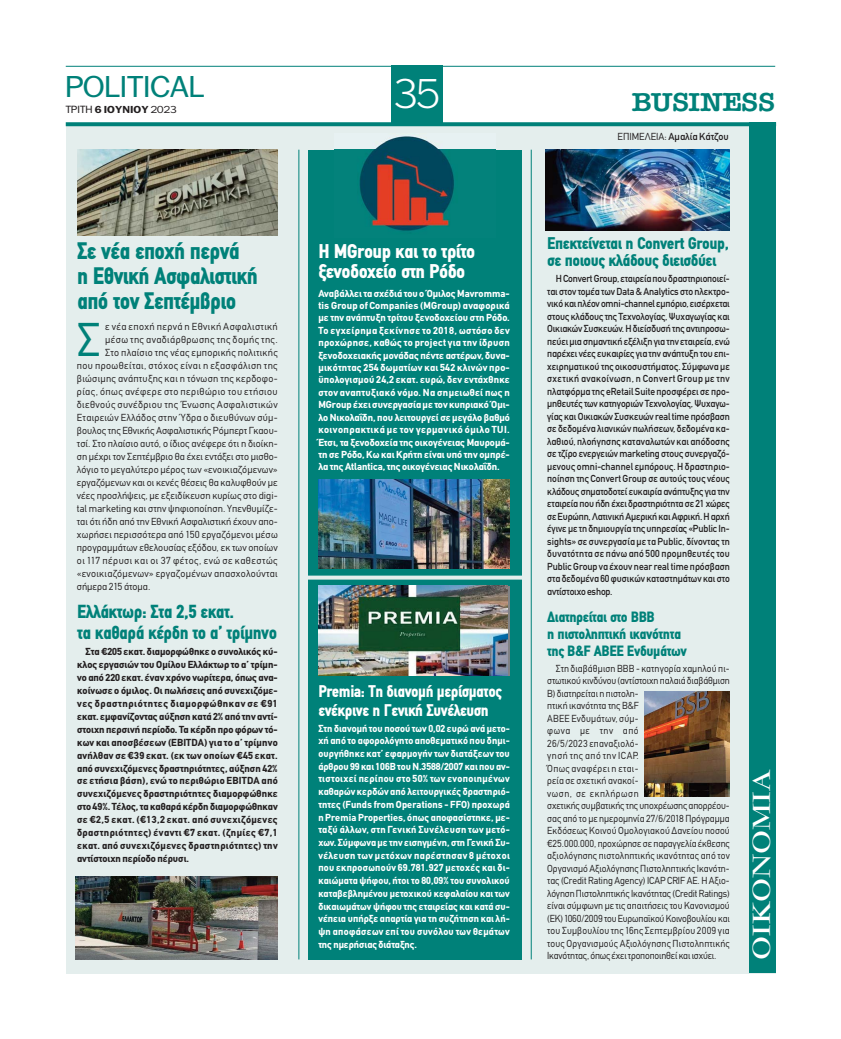
<style>
.page{position:relative;width:841px;height:1039px;background:#fff}
.page>*{position:absolute;margin:0;border:0;box-sizing:border-box;transform-origin:0 0}
.t1{font:46.5px "CF Din";color:#008179}
.t2{font:300 40px "PF Franklin Gothic";color:#fff}
.t3{font:29px "PF Franklin Gothic";color:#008179;scale:1.1 1}
.t4{font:700 27.2px "PF Garamond Classic";color:#fff;scale:1.17 1}
.t5{font:26px "American Type ITC Hel Dm Bd";color:#008179;scale:1.06 1}
.t6{font:900 condensed 24px/25px "PF Din Text";letter-spacing:-.025em;color:#008179}
.t7{font:900 condensed 20px/20px "PF Din Text";letter-spacing:-.025em;color:#fff;scale:1.04 1}
.t8{font:900 condensed 19px/21px "PF Din Text";letter-spacing:-.025em;color:#008179}
.t9{font:900 condensed 17px/17px "PF Din Text";letter-spacing:-.025em;color:#008179}
.t10{font:900 condensed 17px/19px "PF Din Text";letter-spacing:-.025em;color:#fff}
.t11{font:900 condensed 15px/17px "PF Din Text";letter-spacing:-.025em;color:#008179;scale:1.04 1}
.t12{font:700 10px/12.7px "CF Din";color:#fff;text-align:justify}
.t13{font:10px/12.5px "CF Din";letter-spacing:-.005em;color:#231f20;text-align:justify;scale:.95 1}
.t14{font:10px/12.5px "CF Din";letter-spacing:.01em;color:#231f20;scale:.95 1}
.t15{font:700 10px/12.9px "CF Din";letter-spacing:.015em;color:#231f20;text-align:justify}
.t16{font:10px "CF Din";letter-spacing:.01em;color:#231f20}
.t17{font:10px "CF Din";letter-spacing:.04em;color:#231f20}
.t18{font:10px "CF Din";letter-spacing:.035em;color:#231f20}
.t19{font:10px "CF Din";letter-spacing:.03em;color:#231f20}
.t20{font:10px "CF Din";letter-spacing:.05em;color:#231f20}
.t21{font:10px "CF Din";letter-spacing:-.005em;color:#231f20}
.t22{font:700 9.7px "PF Franklin Gothic";letter-spacing:.01em;color:#231f20;scale:1.1 1}
.s1{font-weight:400;font-size:10px}
.s2{font-weight:400}
.s3{font-style:inherit}
</style>
<div class="page">
<div style="left:66px;top:125px;width:708px;height:848px;background:#e4eeed"></div>
<hr style="left:66px;top:66px;width:708px;height:1px;background:#008179">
<svg style="left:66px;top:122px;width:683px;height:4px;background:#0f8880"></svg>
<div style="left:391px;top:66px;width:51px;height:60px;background:#008179"></div>
<div style="left:749px;top:122px;width:26px;height:851px;background:#008179"></div>
<div style="left:308px;top:150px;width:213px;height:809px;background:#008179"></div>
<img style="left:334px;top:135px;width:161px;height:96px">
<hr style="left:530px;top:150px;width:1px;height:809px;background:#008179">
<hr style="left:298px;top:150px;width:1px;height:809px;background:#008179">
<svg style="left:308px;top:575px;width:214px;height:4px"></svg>
<img style="left:545px;top:150px;width:184px;height:80px">
<img style="left:644px;top:691px;width:85px;height:105px">
<img style="left:77px;top:150px;width:200px;height:86px">
<img style="left:75px;top:876px;width:202px;height:83px">
<img style="left:318px;top:480px;width:191px;height:89px">
<img style="left:318px;top:585px;width:189px;height:90px">
<h3 class="t3" style="left:66px;top:70px;width:127px">ΡOLITICAL</h3>
<h2 class="t2" style="left:393px;top:71px;width:48px">35</h2>
<p class="t22" style="left:66px;top:104px;width:102px"><span class="s1">ΤΡΙΤΗ</span> 6 ΙΟΥΝΙΟΥ <span class="s2">2023</span></p>
<h3 class="t5" style="left:631px;top:87px;width:137px">BUSINESS</h3>
<p class="t21" style="left:617px;top:133px;width:113px"><span class="s3">ΕΠΙΜΕΛΕΙΑ:</span> Αμαλία Κάτζου</p>
<h3 class="t6" style="left:77px;top:238px;width:182px">Σε νέα εποχή περνά<br>η Εθνική Ασφαλιστική από τον Σεπτέμβριο</h3>
<h1 class="t1" style="left:77px;top:322px;width:25px">Σ</h1>
<p class="t18" style="left:105px;top:322px;width:174px">ε νέα εποχή περνά η Εθνική Ασφαλιστική</p>
<p class="t17" style="left:105px;top:335px;width:174px">μέσω της αναδιάρθρωσης της δομής της.</p>
<p class="t16" style="left:105px;top:348px;width:174px">Στο πλαίσιο της νέας εμπορικής πολιτικής</p>
<p class="t17" style="left:77px;top:361px;width:202px">που προωθείται, στόχος είναι η εξασφάλιση της</p>
<p class="t19" style="left:77px;top:374px;width:202px">βιώσιμης ανάπτυξης και η τόνωση της κερδοφο-</p>
<p class="t17" style="left:77px;top:387px;width:202px">ρίας, όπως ανέφερε στο περιθώριο του ετήσιου</p>
<p class="t18" style="left:77px;top:400px;width:202px">διεθνούς συνέδριου της Ένωσης Ασφαλιστικών</p>
<p class="t16" style="left:77px;top:413px;width:202px">Εταιρειών Ελλάδος στην Ύδρα ο διευθύνων σύμ-</p>
<p class="t16" style="left:77px;top:426px;width:202px">βουλος της Εθνικής Ασφαλιστικής Ρόμπερτ Γκαου-</p>
<p class="t16" style="left:77px;top:439px;width:202px">τσί. Στο πλαίσιο αυτό, ο ίδιος ανέφερε ότι η διοίκη-</p>
<p class="t16" style="left:77px;top:452px;width:202px">ση μέχρι τον Σεπτέμβριο θα έχει εντάξει στο μισθο-</p>
<p class="t16" style="left:77px;top:465px;width:202px">λόγιο το μεγαλύτερο μέρος των «ενοικιαζόμενων»</p>
<p class="t16" style="left:77px;top:478px;width:202px">εργαζόμενων και οι κενές θέσεις θα καλυφθούν με</p>
<p class="t16" style="left:77px;top:491px;width:202px">νέες προσλήψεις, με εξειδίκευση κυρίως στο digi-</p>
<p class="t16" style="left:77px;top:504px;width:202px">tal marketing και στην ψηφιοποίηση. Υπενθυμίζε-</p>
<p class="t16" style="left:77px;top:517px;width:202px">ται ότι ήδη από την Εθνική Ασφαλιστική έχουν απο-</p>
<p class="t16" style="left:77px;top:530px;width:202px">χωρήσει περισσότερα από 150 εργαζόμενοι μέσω</p>
<p class="t16" style="left:77px;top:543px;width:202px">προγραμμάτων εθελουσίας εξόδου, εκ των οποίων</p>
<p class="t20" style="left:77px;top:556px;width:202px">οι 117 πέρυσι και οι 37 φέτος, ενώ σε καθεστώς</p>
<p class="t16" style="left:77px;top:569px;width:202px">«ενοικιαζόμενων» εργαζομένων απασχολούνται</p>
<p class="t16" style="left:77px;top:582px;width:75px">σήμερα 215 άτομα.</p>
<h3 class="t8" style="left:77px;top:601px;width:201px">Ελλάκτωρ: Στα 2,5 εκατ.<br>τα καθαρά κέρδη το α’ τρίμηνο</h3>
<p class="t15" style="left:77px;top:646px;width:202px;text-indent:9px">Στα €205 εκατ. διαμορφώθηκε ο συνολικός κύ&shy;κλος εργασιών του Ομίλου Ελλάκτωρ το α’ τρίμη&shy;νο από 220 εκατ. έναν χρόνο νωρίτερα, όπως ανα&shy;κοίνωσε ο όμιλος. Οι πωλήσεις από συνεχιζόμε&shy;νες δραστηριότητες διαμορφώθηκαν σε €91 εκατ. εμφανίζοντας αύξηση κατά 2% από την αντί&shy;στοιχη περσινή περίοδο. Τα κέρδη προ φόρων τό&shy;κων και αποσβέσεων (EBITDA) για το α’ τρίμηνο ανήλθαν σε €39 εκατ. (εκ των οποίων €45 εκατ. από συνεχιζόμενες δραστηριότητες, αύξηση 42% σε ετήσια βάση), ενώ το περιθώριο EBITDA από συνεχιζόμενες δραστηριότητες διαμορφώθηκε στο 49%. Τέλος, τα καθαρά κέρδη διαμορφώθηκαν σε €2,5 εκατ. (€13,2 εκατ. από συνεχιζόμενες δραστηριότητες) έναντι €7 εκατ. (ζημίες €7,1 εκατ. από συνεχιζόμενες δραστηριότητες) την αντίστοιχη περίοδο πέρυσι.</p>
<h3 class="t7" style="left:318px;top:241px;width:152px">Η MGroup και το τρίτο ξενοδοχείο στη Ρόδο</h3>
<p class="t12" style="left:318px;top:288px;width:193px;line-height:12.4px">Αναβάλλει τα σχέδιά του ο Όμιλος Mavromma&shy;tis Group of Companies (MGroup) αναφορικά με την ανάπτυξη τρίτου ξενοδοχείου στη Ρόδο.<br>Το εγχείρημα ξεκίνησε το 2018, ωστόσο δεν προχώρησε, καθώς το project για την ίδρυση ξενοδοχειακής μονάδας πέντε αστέρων, δυνα&shy;μικότητας 254 δωματίων και 542 κλινών προ&shy;ϋπολογισμού 24,2 εκατ. ευρώ, δεν εντάχθηκε στον αναπτυξιακό νόμο. Να σημειωθεί πως η MGroup έχει συνεργασία με τον κυπριακό Όμι&shy;λο Νικολαΐδη, που λειτουργεί σε μεγάλο βαθμό κοινοπρακτικά με τον γερμανικό όμιλο TUI.<br>Έτσι, τα ξενοδοχεία της οικογένειας Μαυρομά&shy;τη σε Ρόδο, Κω και Κρήτη είναι υπό την ομπρέ&shy;λα της Atlantica, της οικογένειας Νικολαΐδη.</p>
<h3 class="t10" style="left:318px;top:681px;width:185px">Premia: Τη διανομή μερίσματος ενέκρινε η Γενική Συνέλευση</h3>
<p class="t12" style="left:318px;top:722px;width:193px">Στη διανομή του ποσού των 0,02 ευρώ ανά μετο&shy;χή από το αφορολόγητο αποθεματικό που δημι&shy;ουργήθηκε κατ’ εφαρμογήν των διατάξεων του άρθρου 99 και 106Β του Ν.3588/2007 και που αν&shy;τιστοιχεί περίπου στο 50% των ενοποιημένων καθαρών κερδών από λειτουργικές δραστηριό&shy;τητες (Funds from Operations - FFO) προχωρά η Premia Properties, όπως αποφασίστηκε, με&shy;ταξύ άλλων, στη Γενική Συνέλευση των μετό&shy;χων. Σύμφωνα με την εισηγμένη, στη Γενική Συ&shy;νέλευση των μετόχων παρέστησαν 8 μέτοχοι που εκπροσωπούν 69.781.927 μετοχές και δι&shy;καιώματα ψήφου, ήτοι το 80,09% του συνολικού καταβεβλημένου μετοχικού κεφαλαίου και των δικαιωμάτων ψήφου της εταιρείας και κατά συ&shy;νέπεια υπήρξε απαρτία για τη συζήτηση και λή&shy;ψη αποφάσεων επί του συνόλου των θεμάτων της ημερήσιας διάταξης.</p>
<h3 class="t9" style="left:547px;top:235px;width:183px">Επεκτείνεται η Convert Group, σε ποιους κλάδους διεισδύει</h3>
<p class="t13" style="left:547px;top:273px;width:194px;text-indent:9px">Η Convert Group, εταιρεία που δραστηριοποιεί&shy;ται στον τομέα των Data &amp; Analytics στο ηλεκτρο&shy;νικό και πλέον omni-channel εμπόριο, εισέρχεται στους κλάδους της Τεχνολογίας, Ψυχαγωγίας και Οικιακών Συσκευών. Η διείσδυσή της αντιπροσω&shy;πεύει μια σημαντική εξέλιξη για την εταιρεία, ενώ παρέχει νέες ευκαιρίες για την ανάπτυξη του επι&shy;χειρηματικού της οικοσυστήματος. Σύμφωνα με σχετική ανακοίνωση, η Convert Group με την πλατφόρμα της eRetail Suite προσφέρει σε προ&shy;μηθευτές των κατηγοριών Τεχνολογίας, Ψυχαγω&shy;γίας και Οικιακών Συσκευών real time πρόσβαση σε δεδομένα λιανικών πωλήσεων, δεδομένα κα&shy;λαθιού, πλοήγησης καταναλωτών και απόδοσης σε τζίρο ενεργειών marketing στους συνεργαζό&shy;μενους omni-channel εμπόρους. Η δραστηριο&shy;ποίηση της Convert Group σε αυτούς τους νέους κλάδους σηματοδοτεί ευκαιρία ανάπτυξης για την εταιρεία που ήδη έχει δραστηριότητα σε 21 χώρες σε Ευρώπη, Λατινική Αμερική και Αφρική. Η αρχή έγινε με τη δημιουργία της υπηρεσίας «Public In&shy;sights» σε συνεργασία με τα Public, δίνοντας τη δυνατότητα σε πάνω από 500 προμηθευτές του Public Group να έχουν near real time πρόσβαση στα δεδομένα 60 φυσικών καταστημάτων και στο αντίστοιχο eshop.</p>
<h3 class="t11" style="left:547px;top:608px;width:136px">Διατηρείται στο BΒΒ<br>η πιστοληπτική ικανότητα της B&amp;F ABEE Ενδυμάτων</h3>
<p class="t14" style="left:547px;top:663px;width:194px;text-indent:9px">Στη διαβάθμιση BΒΒ - κατηγορία χαμηλού πι&shy;στωτικού κινδύνου (αντίστοιχη παλαιά διαβάθμιση Β) διατηρείται η πιστολη-<br>πτική ικανότητα της B&amp;F<br>ABEE Ενδυμάτων, σύμ-<br>φωνα με την από<br>26/5/2023 επαναξιολό-<br>γησή της από την ICAP.<br>Όπως αναφέρει η εται-<br>ρεία σε σχετική ανακοί-<br>νωση, σε εκπλήρωση<br>σχετικής συμβατικής της υποχρέωσης απορρέου&shy;σας από το με ημερομηνία 27/6/2018 Πρόγραμμα Εκδόσεως Κοινού Ομολογιακού Δανείου ποσού €25.000.000, προχώρησε σε παραγγελία έκθεσης αξιολόγησης πιστοληπτικής ικανότητας από τον Οργανισμό Αξιολόγησης Πιστοληπτικής Ικανότη&shy;τας (Credit Rating Agency) ICAP CRIF AE. Η Αξιο&shy;λόγηση Πιστοληπτικής Ικανότητας (Credit Ratings) είναι σύμφωνη με τις απαιτήσεις του Κανονισμού (ΕΚ) 1060/2009 του Ευρωπαϊκού Κοινοβουλίου και του Συμβουλίου της 16ης Σεπτεμβρίου 2009 για τους Οργανισμούς Αξιολόγησης Πιστοληπτικής Ικανότητας, όπως έχει τροποποιηθεί και ισχύει.</p>
<h3 class="t4" style="left:747px;top:959px;width:164px;rotate:-90deg">ΟΙΚΟΝΟΜΙΑ</h3>
</div>
